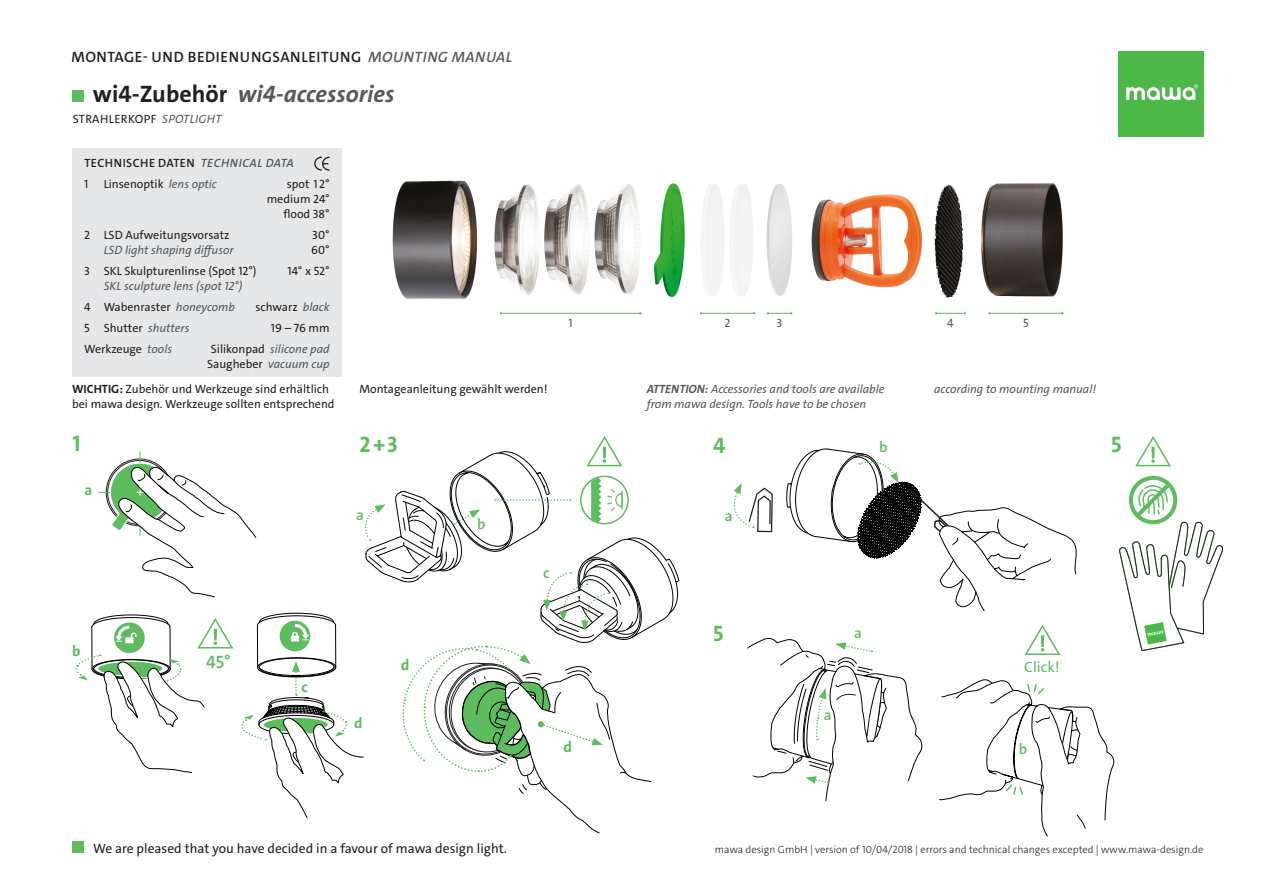
<style>
.page{position:relative;width:1263px;height:893px;background:#fff}
.page>*{position:absolute;margin:0;border:0;box-sizing:border-box;transform-origin:0 0}
.Titel_Leuchtenname{font:italic 700 24px "The Sans C4 s";color:#57585a}
.t1{font:700 22.5px "The Sans C4 s";color:#5cbc5e}
.Titel_Grafikbeschrif{font:600 18px "The Sans C4 s";color:#5cbc5e}
.t2{font:700 15.45px "The Sans C4 s";color:#5cbc5e}
.t3{font:600 15px "The Sans C4 s";letter-spacing:.035em;color:#231f20}
.Titel_Grafikbeschrif-2{font:600 15px "The Sans C4 s";color:#5cbc5e}
.t4{font:15px "The Sans C4 s";color:#5cbc5e}
.t5{font:700 15px "The Sans C4 s";color:#5cbc5e}
.t6{font:13.5px "The Sans C4 s";color:#231f20}
.Text_Technische_Date{font:12px/15px "The Sans C4 s";color:#231f20}
.Text_Technische_Date-2{font:italic 12px/15px "The Sans C4 s";color:#57585a}
.Überschrift___Elektr{font:600 12px "The Sans C4 s";letter-spacing:.035em;color:#231f20}
.Text_Technische_Date-3{font:12px "The Sans C4 s";letter-spacing:.03em;color:#231f20}
.t7{font:12px "The Sans C4 s";color:#57585a}
.t8{font:300 10.5px "The Sans C4 s";color:#231f20}
.s1{font-style:italic;color:#57585a}
.s2{font-style:normal;color:#231f20}
.s3{font-weight:700}
</style>
<div class="page">
<img style="left:392px;top:180px;width:293px;height:119px">
<img style="left:766px;top:184px;width:26px;height:112px">
<img style="left:811px;top:183px;width:252px;height:115px">
<svg style="left:76px;top:436px;width:603px;height:398px"></svg>
<hr style="left:501px;top:313px;width:139px;height:1px;background:#5cbc5e">
<svg style="left:767px;top:312px;width:25px;height:2px"></svg>
<hr style="left:701px;top:313px;width:53px;height:1px;background:#5cbc5e">
<svg style="left:935px;top:312px;width:31px;height:2px"></svg>
<hr style="left:989px;top:313px;width:73px;height:1px;background:#5cbc5e">
<div style="left:72px;top:149px;width:270px;height:228px;background:#e6e7e9"></div>
<svg style="left:314px;top:156px;width:16px;height:15px"></svg>
<div style="left:72px;top:841px;width:12px;height:12px;background:#5cbc5e"></div>
<div style="left:72px;top:90px;width:12px;height:12px;background:#5cbc5e"></div>
<div style="left:1118px;top:51px;width:85px;height:85px;background:#4cb848"></div>
<svg style="left:1126px;top:84px;width:72px;height:16px"></svg>
<svg style="left:733px;top:436px;width:490px;height:401px"></svg>
<p class="t3" style="left:71px;top:47px;width:442px">MONTAGE- UND BEDIENUNGSANLEITUNG <span class="s1">MOUNTING MANUAL</span></p>
<p class="Titel_Leuchtenname" style="left:93px;top:79px;width:303px"><span class="s2">wi4-Zubehör</span> wi4-accessories</p>
<p class="Text_Technische_Date-3" style="left:73px;top:111px;width:150px">STRAHLERKOPF <span class="s1">SPOTLIGHT</span></p>
<p class="Überschrift___Elektr" style="left:84px;top:155px;width:211px">TECHNISCHE DATEN <span class="s1">TECHNICAL DATA</span></p>
<p class="Text_Technische_Date" style="left:287px;top:176px;width:44px">spot 12°</p>
<p class="Text_Technische_Date" style="left:267px;top:191px;width:64px">medium 24°</p>
<p class="Text_Technische_Date" style="left:283px;top:206px;width:48px">flood 38°</p>
<p class="Text_Technische_Date" style="left:312px;top:227px;width:19px">30°</p>
<p class="Text_Technische_Date" style="left:311px;top:242px;width:20px">60°</p>
<p class="Text_Technische_Date" style="left:288px;top:263px;width:44px">14° x 52°</p>
<p class="Text_Technische_Date" style="left:255px;top:299px;width:76px">schwarz <span class="s1">black</span></p>
<p class="Text_Technische_Date" style="left:271px;top:320px;width:60px">19 – 76 mm</p>
<p class="Text_Technische_Date-2" style="left:211px;top:341px;width:120px"><span class="s2">Silikonpad</span> silicone pad</p>
<p class="Text_Technische_Date" style="left:207px;top:356px;width:124px">Saugheber <span class="s1">vacuum cup</span></p>
<p class="Text_Technische_Date" style="left:84px;top:176px;width:6px">1</p>
<p class="Text_Technische_Date" style="left:104px;top:176px;width:115px">Linsenoptik <span class="s1">lens optic</span></p>
<p class="Text_Technische_Date" style="left:84px;top:227px;width:147px">2 LSD Aufweitungsvorsatz</p>
<p class="Text_Technische_Date-2" style="left:104px;top:242px;width:131px">LSD light shaping diffusor</p>
<p class="Text_Technische_Date" style="left:84px;top:263px;width:174px">3 SKL Skulpturenlinse (Spot 12°)</p>
<p class="Text_Technische_Date-2" style="left:104px;top:278px;width:140px">SKL sculpture lens (spot 12°)</p>
<p class="Text_Technische_Date" style="left:84px;top:299px;width:152px">4 Wabenraster <span class="s1">honeycomb</span></p>
<p class="Text_Technische_Date" style="left:84px;top:320px;width:107px">5 Shutter <span class="s1">shutters</span></p>
<p class="Text_Technische_Date" style="left:84px;top:341px;width:89px">Werkzeuge <span class="s1">tools</span></p>
<p class="t7" style="left:568px;top:315px;width:6px">1</p>
<p class="t7" style="left:724px;top:315px;width:8px">2</p>
<p class="t7" style="left:776px;top:315px;width:7px">3</p>
<p class="t7" style="left:947px;top:315px;width:8px">4</p>
<p class="t7" style="left:1023px;top:315px;width:7px">5</p>
<p class="Text_Technische_Date" style="left:72px;top:382px;width:264px"><span class="s3">WICHTIG:</span> Zubehör und Werkzeuge sind erhältlich bei mawa design. Werkzeuge sollten entsprechend</p>
<p class="Text_Technische_Date" style="left:359px;top:382px;width:190px">Montageanleitung gewählt werden!</p>
<p class="Text_Technische_Date-2" style="left:647px;top:382px;width:239px"><span class="s3">ATTENTION:</span> Accessories and tools are available from mawa design. Tools have to be chosen</p>
<p class="Text_Technische_Date-2" style="left:934px;top:382px;width:164px">according to mounting manual!</p>
<p class="t1" style="left:72px;top:429px;width:10px">1</p>
<p class="t1" style="left:360px;top:429px;width:40px">2+3</p>
<p class="t5" style="left:84px;top:481px;width:9px">a</p>
<p class="t5" style="left:72px;top:642px;width:10px">b</p>
<p class="Titel_Grafikbeschrif" style="left:206px;top:650px;width:27px">45°</p>
<p class="Titel_Grafikbeschrif-2" style="left:356px;top:505px;width:9px">a</p>
<p class="t5" style="left:302px;top:677px;width:8px">c</p>
<p class="t5" style="left:354px;top:713px;width:10px">d</p>
<p class="t2" style="left:401px;top:655px;width:10px">d</p>
<p class="Titel_Grafikbeschrif-2" style="left:477px;top:515px;width:10px">b</p>
<p class="Titel_Grafikbeschrif-2" style="left:543px;top:563px;width:8px">c</p>
<p class="t2" style="left:564px;top:736px;width:10px">d</p>
<p class="t1" style="left:713px;top:430px;width:14px">4</p>
<p class="Titel_Grafikbeschrif-2" style="left:879px;top:437px;width:10px">b</p>
<p class="t1" style="left:1111px;top:429px;width:12px">5</p>
<p class="Titel_Grafikbeschrif-2" style="left:725px;top:506px;width:9px">a</p>
<p class="t1" style="left:713px;top:619px;width:12px">5</p>
<p class="Titel_Grafikbeschrif-2" style="left:854px;top:624px;width:9px">a</p>
<p class="Titel_Grafikbeschrif-2" style="left:824px;top:705px;width:9px">a</p>
<p class="t4" style="left:1024px;top:657px;width:37px">Click!</p>
<p class="Titel_Grafikbeschrif-2" style="left:1019px;top:739px;width:10px">b</p>
<p class="t6" style="left:93px;top:840px;width:415px">We are pleased that you have decided in a favour of mawa design light.</p>
<p class="t8" style="left:715px;top:843px;width:490px">mawa design GmbH | version of 10/04/2018 | errors and technical changes excepted | www.mawa-design.de</p>
</div>
